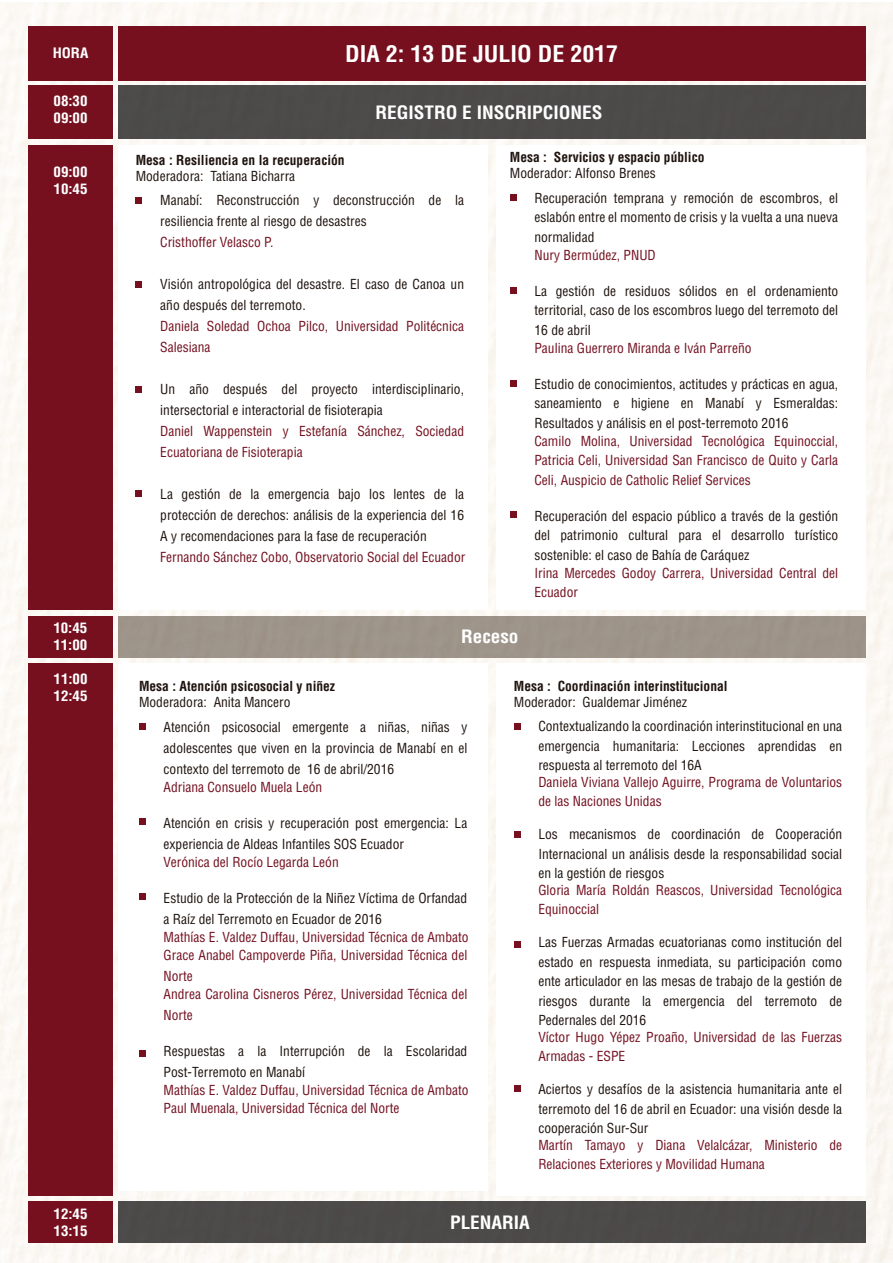
<style>
.page{position:relative;width:893px;height:1263px;background:#fff}
.page>*{position:absolute;margin:0;border:0;box-sizing:border-box;transform-origin:0 0}
.t1{font:700 condensed 22.5px "Helvetica LT Std";color:#fff;scale:1.07 1}
.t2{font:700 condensed 18px "Helvetica LT Std";color:#fff;scale:1.07 1}
.t3{font:700 condensed 14.1px/16.8px "Helvetica LT Std";color:#fff;scale:1.07 1}
.t4{font:condensed 13.5px/19.5px "Helvetica LT Std";color:#1e120d;text-align:justify}
.t5{font:condensed 13.5px/19.5px "Helvetica LT Std";color:#720f1e}
.t6{font:700 condensed 13.5px "Helvetica LT Std";color:#1e120d}
</style>
<div class="page">
<div style="left:0;top:2px;width:893px;height:1261px;background:#fbf8f3"></div>
<div style="left:28px;top:1201px;width:85px;height:41px;background:#76101f"></div>
<div style="left:118px;top:1201px;width:747px;height:41px;background:#4c4a49"></div>
<div style="left:28px;top:616px;width:85px;height:41px;background:#76101f"></div>
<div style="left:118px;top:616px;width:747px;height:41px;background:#9e9489"></div>
<div style="left:28px;top:145px;width:85px;height:465px;background:#76101f"></div>
<div style="left:118px;top:145px;width:370px;height:465px;background:#fff"></div>
<div style="left:496px;top:145px;width:369px;height:465px;background:#fff"></div>
<svg style="left:136px;top:197px;width:6px;height:6px"></svg>
<svg style="left:136px;top:281px;width:6px;height:6px"></svg>
<svg style="left:136px;top:387px;width:6px;height:6px"></svg>
<div style="left:136px;top:490px;width:6px;height:7px;background:#76101f"></div>
<div style="left:28px;top:663px;width:85px;height:533px;background:#76101f"></div>
<div style="left:118px;top:663px;width:370px;height:527px;background:#fff"></div>
<div style="left:496px;top:663px;width:369px;height:533px;background:#fff"></div>
<div style="left:139px;top:723px;width:6px;height:7px;background:#76101f"></div>
<svg style="left:139px;top:819px;width:6px;height:6px"></svg>
<svg style="left:139px;top:1050px;width:6px;height:6px"></svg>
<div style="left:139px;top:893px;width:6px;height:7px;background:#76101f"></div>
<svg style="left:514px;top:723px;width:6px;height:6px"></svg>
<svg style="left:514px;top:832px;width:6px;height:6px"></svg>
<svg style="left:514px;top:941px;width:6px;height:6px"></svg>
<svg style="left:514px;top:1085px;width:6px;height:6px"></svg>
<div style="left:510px;top:194px;width:6px;height:7px;background:#76101f"></div>
<div style="left:510px;top:287px;width:6px;height:7px;background:#76101f"></div>
<div style="left:510px;top:380px;width:6px;height:7px;background:#76101f"></div>
<svg style="left:510px;top:512px;width:6px;height:6px"></svg>
<div style="left:28px;top:85px;width:85px;height:54px;background:#76101f"></div>
<div style="left:118px;top:85px;width:747px;height:54px;background:#4c4b4a"></div>
<div style="left:28px;top:26px;width:85px;height:55px;background:#76101f"></div>
<div style="left:118px;top:26px;width:747px;height:55px;background:#76101f"></div>
<p class="t3" style="left:53px;top:44px;width:35px">HORA</p>
<p class="t3" style="left:54px;top:92px;width:33px">08:30<br>09:00</p>
<p class="t3" style="left:54px;top:163px;width:33px">09:00<br>10:45</p>
<p class="t3" style="left:53px;top:620px;width:33px">10:45<br>11:00</p>
<p class="t3" style="left:54px;top:671px;width:33px">11:00<br>12:45</p>
<p class="t3" style="left:54px;top:1205px;width:33px">12:45<br>13:15</p>
<h1 class="t1" style="left:345px;top:40px;width:257px">DIA 2: 13 DE JULIO DE 2017</h1>
<p class="t6" style="left:136px;top:151px;width:210px">Mesa : Resiliencia en la recuperación</p>
<p class="t4" style="left:136px;top:166px;width:161px">Moderadora: Tatiana Bicharra</p>
<h2 class="t2" style="left:375px;top:101px;width:214px">REGISTRO E INSCRIPCIONES</h2>
<p class="t6" style="left:510px;top:149px;width:196px">Mesa : Servicios y espacio público</p>
<p class="t4" style="left:510px;top:164px;width:147px">Moderador: Alfonso Brenes</p>
<p class="t4" style="left:160px;top:190px;width:305px;line-height:21px">Manabí: Reconstrucción y deconstrucción de la resiliencia frente al riesgo de desastres</p>
<p class="t5" style="left:160px;top:232px;width:115px">Cristhoffer Velasco P.</p>
<p class="t4" style="left:160px;top:274px;width:305px;line-height:21px">Visión antropológica del desastre. El caso de Canoa un año después del terremoto.</p>
<p class="t5" style="left:160px;top:316px;width:305px;line-height:21px">Daniela Soledad Ochoa Pilco, Universidad Politécnica<br>Salesiana</p>
<p class="t4" style="left:160px;top:379px;width:305px;line-height:21px">Un año después del proyecto interdisciplinario, intersectorial e interactorial de fisioterapia</p>
<p class="t5" style="left:160px;top:421px;width:305px;line-height:21px">Daniel Wappenstein y Estefanía Sánchez, Sociedad<br>Ecuatoriana de Fisioterapia</p>
<p class="t4" style="left:160px;top:484px;width:305px;line-height:21px">La gestión de la emergencia bajo los lentes de la protección de derechos: análisis de la experiencia del 16<br>A y recomendaciones para la fase de recuperación</p>
<p class="t5" style="left:160px;top:548px;width:307px">Fernando Sánchez Cobo, Observatorio Social del Ecuador</p>
<h2 class="t2" style="left:461px;top:625px;width:55px">Receso</h2>
<p class="t4" style="left:534px;top:188px;width:305px">Recuperación temprana y remoción de escombros, el eslabón entre el momento de crisis y la vuelta a una nueva normalidad</p>
<p class="t5" style="left:534px;top:245px;width:123px">Nury Bermúdez, PNUD</p>
<p class="t4" style="left:534px;top:281px;width:305px">La gestión de residuos sólidos en el ordenamiento territorial, caso de los escombros luego del terremoto del 16 de abril</p>
<p class="t5" style="left:534px;top:338px;width:219px">Paulina Guerrero Miranda e Iván Parreño</p>
<p class="t4" style="left:534px;top:374px;width:305px">Estudio de conocimientos, actitudes y prácticas en agua, saneamiento e higiene en Manabí y Esmeraldas:<br>Resultados y análisis en el post-terremoto 2016</p>
<p class="t5" style="left:534px;top:431px;width:305px;text-align:justify">Camilo Molina, Universidad Tecnológica Equinoccial, Patricia Celi, Universidad San Francisco de Quito y Carla Celi, Auspicio de Catholic Relief Services</p>
<p class="t4" style="left:534px;top:506px;width:305px">Recuperación del espacio público a través de la gestión del patrimonio cultural para el desarrollo turístico sostenible: el caso de Bahía de Caráquez</p>
<p class="t5" style="left:534px;top:563px;width:305px">Irina Mercedes Godoy Carrera, Universidad Central del<br>Ecuador</p>
<p class="t6" style="left:139px;top:678px;width:198px">Mesa : Atención psicosocial y niñez</p>
<p class="t4" style="left:139px;top:692px;width:153px">Moderadora: Anita Mancero</p>
<p class="t4" style="left:164px;top:716px;width:305px;line-height:21px">Atención psicosocial emergente a niñas, niñas y adolescentes que viven en la provincia de Manabí en el contexto del terremoto de 16 de abril/2016</p>
<p class="t5" style="left:164px;top:777px;width:160px">Adriana Consuelo Muela León</p>
<p class="t4" style="left:164px;top:812px;width:305px;line-height:21px">Atención en crisis y recuperación post emergencia: La experiencia de Aldeas Infantiles SOS Ecuador</p>
<p class="t5" style="left:164px;top:852px;width:177px">Verónica del Rocío Legarda León</p>
<p class="t4" style="left:164px;top:887px;width:305px;line-height:21px">Estudio de la Protección de la Niñez Víctima de Orfandad a Raíz del Terremoto en Ecuador de 2016</p>
<p class="t5" style="left:164px;top:928px;width:307px;line-height:18px">Mathías E. Valdez Duffau, Universidad Técnica de Ambato<br>Grace Anabel Campoverde Piña, Universidad Técnica del</p>
<p class="t5" style="left:164px;top:967px;width:305px;line-height:18px">Norte<br>Andrea Carolina Cisneros Pérez, Universidad Técnica del</p>
<p class="t5" style="left:164px;top:1005px;width:31px">Norte</p>
<p class="t4" style="left:164px;top:1040px;width:305px;line-height:21px">Respuestas a la Interrupción de la Escolaridad<br>Post-Terremoto en Manabí</p>
<p class="t5" style="left:164px;top:1081px;width:307px;line-height:18px">Mathías E. Valdez Duffau, Universidad Técnica de Ambato<br>Paul Muenala, Universidad Técnica del Norte</p>
<p class="t6" style="left:514px;top:677px;width:215px">Mesa : Coordinación interinstitucional</p>
<p class="t4" style="left:514px;top:692px;width:175px">Moderador: Gualdemar Jiménez</p>
<p class="t4" style="left:538px;top:716px;width:305px">Contextualizando la coordinación interinstitucional en una emergencia humanitaria: Lecciones aprendidas en respuesta al terremoto del 16A</p>
<p class="t5" style="left:538px;top:772px;width:305px">Daniela Viviana Vallejo Aguirre, Programa de Voluntarios de las Naciones Unidas</p>
<p class="t4" style="left:538px;top:824px;width:305px">Los mecanismos de coordinación de Cooperación Internacional un análisis desde la responsabilidad social en la gestión de riesgos</p>
<p class="t5" style="left:538px;top:880px;width:305px">Gloria María Roldán Reascos, Universidad Tecnológica<br>Equinoccial</p>
<p class="t4" style="left:538px;top:932px;width:305px">Las Fuerzas Armadas ecuatorianas como institución del estado en respuesta inmediata, su participación como ente articulador en las mesas de trabajo de la gestión de riesgos durante la emergencia del terremoto de Pedernales del 2016</p>
<p class="t5" style="left:538px;top:1027px;width:305px">Víctor Hugo Yépez Proaño, Universidad de las Fuerzas<br>Armadas - ESPE</p>
<p class="t4" style="left:538px;top:1079px;width:305px">Aciertos y desafíos de la asistencia humanitaria ante el terremoto del 16 de abril en Ecuador: una visión desde la cooperación Sur-Sur</p>
<p class="t5" style="left:538px;top:1135px;width:305px">Martín Tamayo y Diana Velalcázar, Ministerio de<br>Relaciones Exteriores y Movilidad Humana</p>
<h2 class="t2" style="left:450px;top:1211px;width:76px">PLENARIA</h2>
</div>
